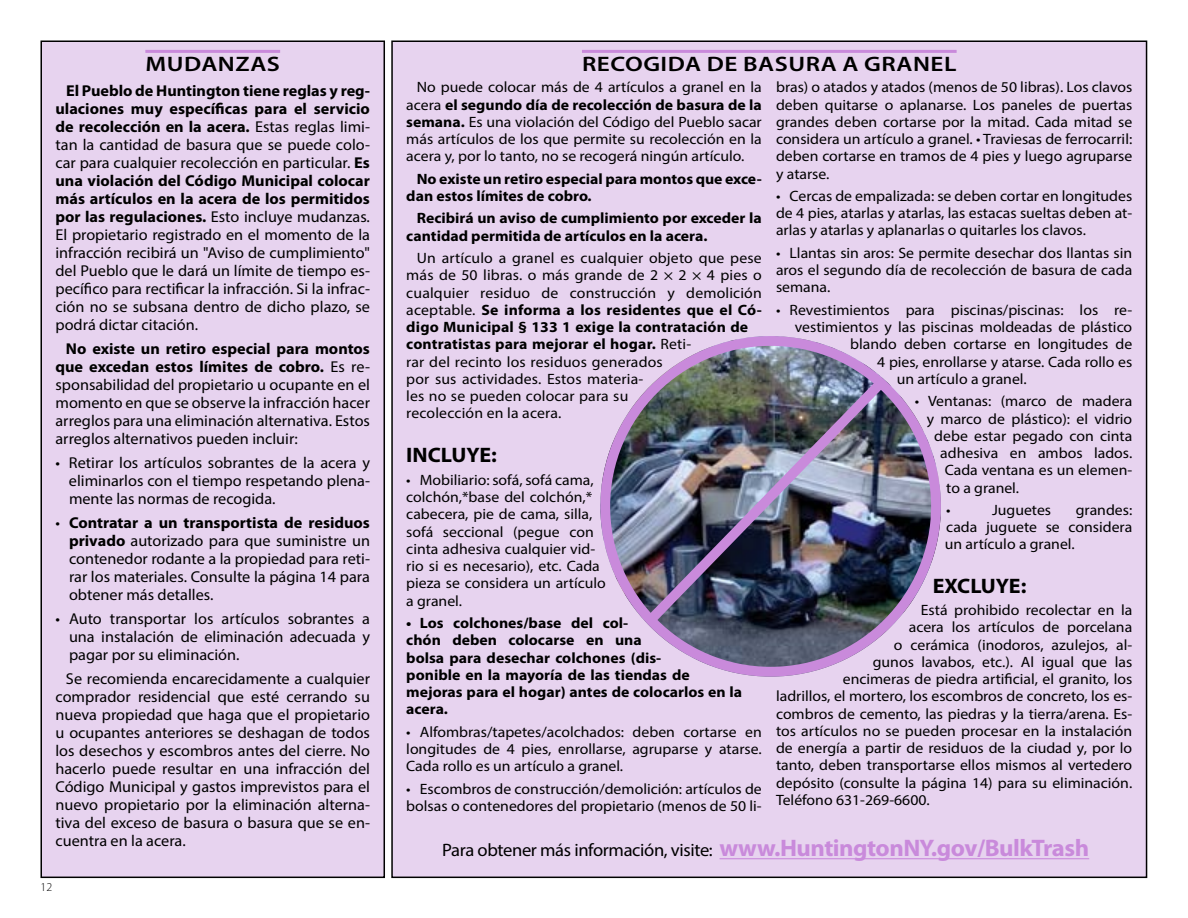
<style>
.page{position:relative;width:1188px;height:918px;background:#fff}
.page>*{position:absolute;margin:0;border:0;box-sizing:border-box;transform-origin:0 0}
.t1{font:600 21px "Myriad Pro";letter-spacing:.02em;color:#000;scale:1.2 1}
.t2{font:700 21px "Myriad Pro";color:#000;scale:1.05 1}
.t3{font:18px "Myriad Pro";letter-spacing:-.02em;color:#000}
.t4{font:15.75px/18px "Myriad Pro";color:#000;text-align:justify}
.t5{font:15px/17.2px "Myriad Pro";color:#000;text-align:justify;scale:1.05 1}
.t6{font:700 15px/17.2px "Myriad Pro";color:#000;scale:1.05 1}
.t7{font:300 12px "Myriad Pro";color:#000}
.s1{font-weight:700}
.s2{font-weight:700;font-size:24px;color:#c98adb}
</style>
<div class="page">
<div style="left:41px;top:41px;width:343px;height:836px;background:#e7d3ef"></div>
<hr style="left:145px;top:50px;width:135px;height:3px;background:#c98adb">
<div style="left:40px;top:40px;width:345px;height:838px;border:2px solid #000"></div>
<div style="left:392px;top:41px;width:755px;height:836px;background:#e7d3ef"></div>
<hr style="left:582px;top:50px;width:375px;height:3px;background:#c98adb">
<hr style="left:720px;top:858px;width:369px;height:1px;background:#c98adb">
<img style="left:600px;top:336px;width:341px;height:341px;border-radius:170px">
<div style="left:600px;top:336px;width:341px;height:341px;border:10px solid #c98adb;border-radius:50%"></div>
<img style="left:636px;top:369px;width:258px;height:266px">
<h1 class="t1" style="left:145px;top:53px;width:114px">MUDANZAS</h1>
<p class="t4" style="left:56px;top:81px;width:316px;text-indent:10px"><span class="s1">El Pueblo de Huntington tiene reglas y reg&shy;ulaciones muy específicas para el servicio de recolección en la acera.</span> Estas reglas limi&shy;tan la cantidad de basura que se puede colo&shy;car para cualquier recolección en particular. <span class="s1">Es una violación del Código Municipal colocar más artículos en la acera de los permitidos por las regulaciones.</span> Esto incluye mudanzas.<br>El propietario registrado en el momento de la infracción recibirá un "Aviso de cumplimiento" del Pueblo que le dará un límite de tiempo es&shy;pecífico para rectificar la infracción. Si la infrac&shy;ción no se subsana dentro de dicho plazo, se podrá dictar citación.</p>
<p class="t4" style="left:56px;top:339px;width:316px;text-indent:10px"><span class="s1">No existe un retiro especial para montos que excedan estos límites de cobro.</span> Es re&shy;sponsabilidad del propietario u ocupante en el momento en que se observe la infracción hacer arreglos para una eliminación alternativa. Estos arreglos alternativos pueden incluir:</p>
<p class="t4" style="left:69px;top:453px;width:303px;text-indent:-13px">• Retirar los artículos sobrantes de la acera y eliminarlos con el tiempo respetando plena&shy;mente las normas de recogida.</p>
<p class="t4" style="left:69px;top:513px;width:303px;text-indent:-13px">• <span class="s1">Contratar a un transportista de residuos privado</span> autorizado para que suministre un contenedor rodante a la propiedad para reti&shy;rar los materiales. Consulte la página 14 para obtener más detalles.</p>
<p class="t4" style="left:69px;top:609px;width:303px;text-indent:-13px">• Auto transportar los artículos sobrantes a una instalación de eliminación adecuada y pagar por su eliminación.</p>
<p class="t4" style="left:56px;top:669px;width:316px;text-indent:10px">Se recomienda encarecidamente a cualquier comprador residencial que esté cerrando su nueva propiedad que haga que el propietario u ocupantes anteriores se deshagan de todos los desechos y escombros antes del cierre. No hacerlo puede resultar en una infracción del Código Municipal y gastos imprevistos para el nuevo propietario por la eliminación alterna&shy;tiva del exceso de basura o basura que se en&shy;cuentra en la acera.</p>
<p class="t7" style="left:40px;top:880px;width:13px">12</p>
<h1 class="t1" style="left:582px;top:53px;width:313px">RECOGIDA DE BASURA A GRANEL</h1>
<p class="t5" style="left:406px;top:78px;width:340px;text-indent:11px">No puede colocar más de 4 artículos a granel en la acera <span class="s1">el segundo día de recolección de basura de la semana.</span> Es una violación del Código del Pueblo sacar más artículos de los que permite su recolección en la acera y, por lo tanto, no se recogerá ningún artículo.</p>
<p class="t6" style="left:406px;top:170px;width:340px;text-indent:10px">No existe un retiro especial para montos que exce&shy;dan estos límites de cobro.</p>
<p class="t6" style="left:406px;top:210px;width:340px;text-indent:11px">Recibirá un aviso de cumplimiento por exceder la cantidad permitida de artículos en la acera.</p>
<p class="t5" style="left:406px;top:249px;width:340px;text-align:left;text-indent:11px">Un artículo a granel es cualquier objeto que pese más de 50 libras. o más grande de 2 × 2 × 4 pies o cualquier residuo de construcción y demolición aceptable. <span class="s1">Se informa a los residentes que el Có&shy;digo Municipal § 133 1 exige la contratación de contratistas para mejorar el hogar.</span> Reti-<br>rar del recinto los residuos generados<br>por sus actividades. Estos materia-<br>les no se pueden colocar para su<br>recolección en la acera.</p>
<h1 class="t2" style="left:406px;top:444px;width:88px">INCLUYE:</h1>
<p class="t5" style="left:406px;top:471px;width:192px;text-align:left">• Mobiliario: sofá, sofá cama, colchón,*base del colchón,* cabecera, pie de cama, silla, sofá seccional (pegue con cinta adhesiva cualquier vid&shy;rio si es necesario), etc. Cada pieza se considera un artículo a granel.</p>
<p class="t6" style="left:406px;top:615px;width:322px">• Los colchones/base del col-<br>chón deben colocarse en una<br>bolsa para desechar colchones (dis-<br>ponible en la mayoría de las tiendas de mejoras para el hogar) antes de colocarlos en la acera.</p>
<p class="t5" style="left:406px;top:723px;width:340px">• Alfombras/tapetes/acolchados: deben cortarse en longitudes de 4 pies, enrollarse, agruparse y atarse.<br>Cada rollo es un artículo a granel.</p>
<p class="t5" style="left:406px;top:780px;width:340px">• Escombros de construcción/demolición: artículos de bolsas o contenedores del propietario (menos de 50 li-</p>
<p class="t5" style="left:776px;top:78px;width:341px">bras) o atados y atados (menos de 50 libras). Los clavos deben quitarse o aplanarse. Los paneles de puertas grandes deben cortarse por la mitad. Cada mitad se considera un artículo a granel. • Traviesas de ferrocarril: deben cortarse en tramos de 4 pies y luego agruparse y atarse.</p>
<p class="t5" style="left:776px;top:187px;width:341px">• Cercas de empalizada: se deben cortar en longitudes de 4 pies, atarlas y atarlas, las estacas sueltas deben at&shy;arlas y atarlas y aplanarlas o quitarles los clavos.</p>
<p class="t5" style="left:776px;top:244px;width:341px">• Llantas sin aros: Se permite desechar dos llantas sin aros el segundo día de recolección de basura de cada semana.</p>
<p class="t5" style="left:776px;top:301px;width:341px">• Revestimientos para piscinas/piscinas: los re-</p>
<p class="t5" style="left:795px;top:318px;width:323px">vestimientos y las piscinas moldeadas de plástico</p>
<p class="t5" style="left:850px;top:335px;width:270px">blando deben cortarse en longitudes de</p>
<p class="t5" style="left:877px;top:353px;width:244px">4 pies, enrollarse y atarse. Cada rollo es</p>
<p class="t5" style="left:897px;top:370px;width:125px">un artículo a granel.</p>
<p class="t5" style="left:915px;top:392px;width:209px">• Ventanas: (marco de madera</p>
<p class="t5" style="left:927px;top:410px;width:197px">y marco de plástico): el vidrio</p>
<p class="t5" style="left:934px;top:427px;width:190px">debe estar pegado con cinta</p>
<p class="t5" style="left:940px;top:444px;width:184px">adhesiva en ambos lados.</p>
<p class="t5" style="left:945px;top:461px;width:180px">Cada ventana es un elemen-</p>
<p class="t5" style="left:946px;top:479px;width:71px">to a granel.</p>
<p class="t5" style="left:946px;top:501px;width:6px">•</p>
<p class="t5" style="left:992px;top:501px;width:58px">Juguetes</p>
<p class="t5" style="left:945px;top:501px;width:180px;text-indent:131px">grandes: cada juguete se considera un artículo a granel.</p>
<h1 class="t2" style="left:933px;top:574px;width:91px">EXCLUYE:</h1>
<p class="t5" style="left:921px;top:601px;width:203px">Está prohibido recolectar en la</p>
<p class="t5" style="left:909px;top:619px;width:214px">acera los artículos de porcelana</p>
<p class="t5" style="left:894px;top:636px;width:229px">o cerámica (inodoros, azulejos, al-</p>
<p class="t5" style="left:873px;top:653px;width:249px">gunos lavabos, etc.). Al igual que las</p>
<p class="t5" style="left:843px;top:670px;width:277px">encimeras de piedra artificial, el granito, los</p>
<p class="t5" style="left:776px;top:688px;width:341px">ladrillos, el mortero, los escombros de concreto, los es-</p>
<p class="t5" style="left:776px;top:705px;width:341px">combros de cemento, las piedras y la tierra/arena. Es-</p>
<p class="t5" style="left:776px;top:722px;width:341px">tos artículos no se pueden procesar en la instalación</p>
<p class="t5" style="left:776px;top:739px;width:341px">de energía a partir de residuos de la ciudad y, por lo</p>
<p class="t5" style="left:776px;top:757px;width:341px">tanto, deben transportarse ellos mismos al vertedero</p>
<p class="t5" style="left:776px;top:774px;width:341px">depósito (consulte la página 14) para su eliminación.</p>
<p class="t5" style="left:776px;top:791px;width:148px">Teléfono 631-269-6600.</p>
<p class="t3" style="left:442px;top:839px;width:648px">Para obtener más información, visite: <span class="s2">www.HuntingtonNY.gov/BulkTrash</span></p>
</div>
